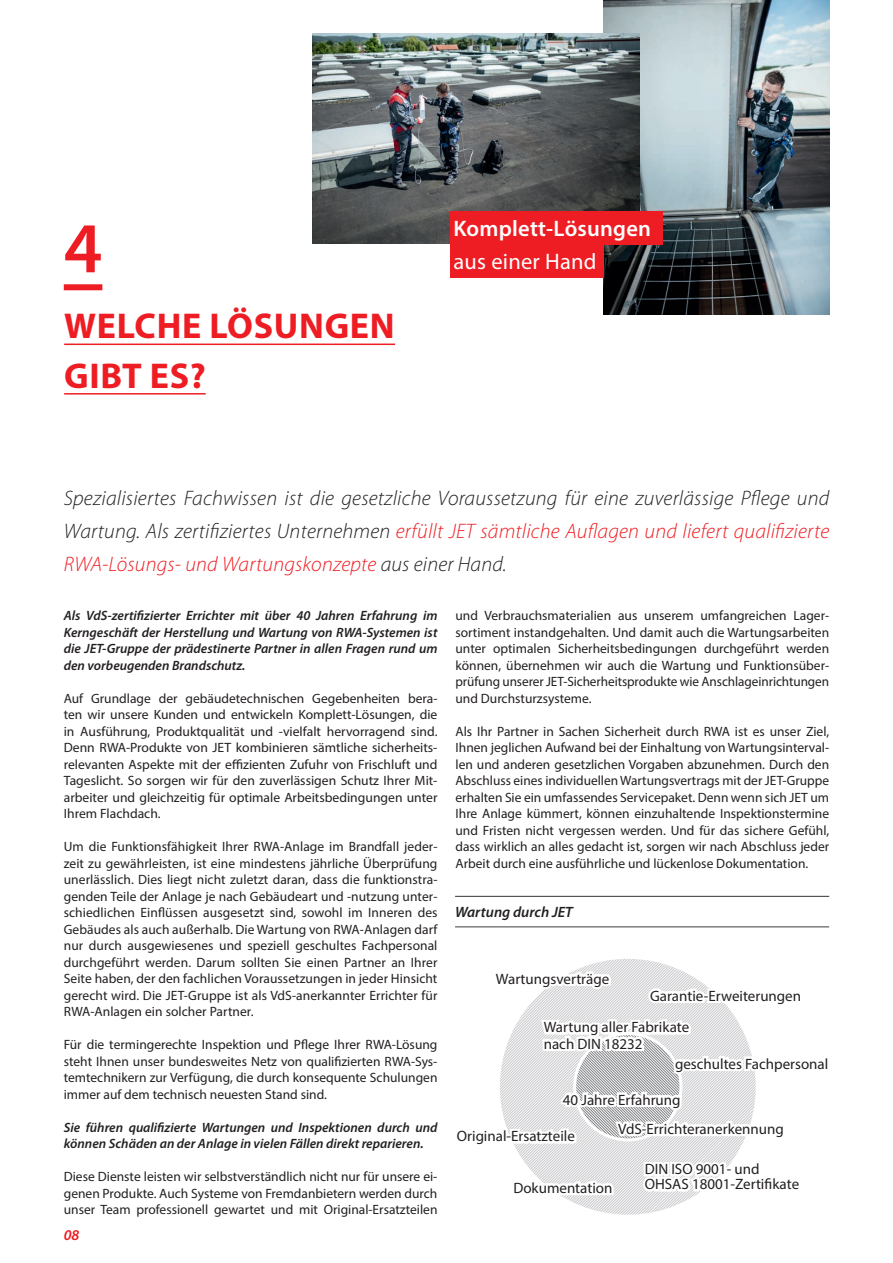
<style>
.page{position:relative;width:893px;height:1263px;background:#fff}
.page>*{position:absolute;margin:0;border:0;box-sizing:border-box;transform-origin:0 0}
.t1{font:600 72px "Myriad Pro";color:#ee1d23}
.t2{font:700 36px/49.5px "Myriad Pro";letter-spacing:.02em;color:#ee1d23}
.t3{font:600 22.5px "Myriad Pro";letter-spacing:.01em;color:#fff}
.t4{font:22.5px "Myriad Pro";letter-spacing:.01em;color:#fff}
.t5{font:italic 300 21px/33px "Myriad Pro";letter-spacing:.01em;color:#231f20;text-align:justify}
.t6{font:15px/29.2px "Myriad Pro";color:#231f20}
.t7{font:italic 600 15px "Myriad Pro";color:#231f20}
.t8{font:italic 600 15px "Myriad Pro";color:#ee1d23}
.t9{font:13.5px/16.5px "Myriad Pro";color:#231f20;text-align:justify}
.t10{font:italic 600 13.5px/16.5px "Myriad Pro";color:#231f20;text-align:justify}
.s1{color:#ee1d23}
</style>
<div class="page">
<img style="left:603px;top:0;width:226px;height:314px">
<img style="left:312px;top:34px;width:327px;height:210px">
<svg style="left:455px;top:895px;width:374px;height:320px"></svg>
<div style="left:64px;top:284px;width:38px;height:6px;background:#ee1d23"></div>
<hr style="left:64px;top:344px;width:331px;height:1px;background:#ee1d23">
<hr style="left:64px;top:393px;width:142px;height:2px;background:#ee1d23">
<hr style="left:455px;top:896px;width:374px;height:1px;background:#3e3e3f">
<hr style="left:455px;top:926px;width:374px;height:1px;background:#3e3e3f">
<div style="left:450px;top:211px;width:213px;height:33px;background:#ee1d23"></div>
<div style="left:450px;top:244px;width:153px;height:33px;background:#ee1d23"></div>
<h1 class="t1" style="left:64px;top:202px;width:40px">4</h1>
<h2 class="t2" style="left:64px;top:300px;width:332px">WELCHE LÖSUNGEN<br>GIBT ES?</h2>
<h3 class="t3" style="left:453px;top:214px;width:199px">Komplett-Lösungen</h3>
<h3 class="t4" style="left:453px;top:248px;width:144px">aus einer Hand</h3>
<p class="t5" style="left:64px;top:482px;width:767px">Spezialisiertes Fachwissen ist die gesetzliche Voraussetzung für eine zuverlässige Pflege und Wartung. Als zertifiziertes Unternehmen <span class="s1">erfüllt JET sämtliche Auflagen und liefert qualifizierte RWA-Lösungs- und Wartungskonzepte</span> aus einer Hand.</p>
<p class="t10" style="left:64px;top:608px;width:375px">Als VdS-zertifizierter Errichter mit über 40 Jahren Erfahrung im Kerngeschäft der Herstellung und Wartung von RWA-Systemen ist die JET-Gruppe der prädestinerte Partner in allen Fragen rund um den vorbeugenden Brandschutz.</p>
<p class="t9" style="left:64px;top:690px;width:375px">Auf Grundlage der gebäudetechnischen Gegebenheiten bera&shy;ten wir unsere Kunden und entwickeln Komplett-Lösungen, die in Ausführung, Produktqualität und -vielfalt hervorragend sind.<br>Denn RWA-Produkte von JET kombinieren sämtliche sicherheits&shy;relevanten Aspekte mit der effizienten Zufuhr von Frischluft und Tageslicht. So sorgen wir für den zuverlässigen Schutz Ihrer Mit&shy;arbeiter und gleichzeitig für optimale Arbeitsbedingungen unter Ihrem Flachdach.</p>
<p class="t9" style="left:64px;top:838px;width:375px">Um die Funktionsfähigkeit Ihrer RWA-Anlage im Brandfall jeder&shy;zeit zu gewährleisten, ist eine mindestens jährliche Überprüfung unerlässlich. Dies liegt nicht zuletzt daran, dass die funktionstra&shy;genden Teile der Anlage je nach Gebäudeart und -nutzung unter&shy;schiedlichen Einflüssen ausgesetzt sind, sowohl im Inneren des Gebäudes als auch außerhalb. Die Wartung von RWA-Anlagen darf nur durch ausgewiesenes und speziell geschultes Fachpersonal durchgeführt werden. Darum sollten Sie einen Partner an Ihrer Seite haben, der den fachlichen Voraussetzungen in jeder Hinsicht gerecht wird. Die JET-Gruppe ist als VdS-anerkannter Errichter für RWA-Anlagen ein solcher Partner.</p>
<p class="t9" style="left:64px;top:1036px;width:375px">Für die termingerechte Inspektion und Pflege Ihrer RWA-Lösung steht Ihnen unser bundesweites Netz von qualifizierten RWA-Sys&shy;temtechnikern zur Verfügung, die durch konsequente Schulungen immer auf dem technisch neuesten Stand sind.</p>
<p class="t10" style="left:64px;top:1119px;width:375px">Sie führen qualifizierte Wartungen und Inspektionen durch und können Schäden an der Anlage in vielen Fällen direkt reparieren.</p>
<p class="t9" style="left:64px;top:1168px;width:375px">Diese Dienste leisten wir selbstverständlich nicht nur für unsere ei&shy;genen Produkte. Auch Systeme von Fremdanbietern werden durch unser Team professionell gewartet und mit Original-Ersatzteilen</p>
<p class="t8" style="left:64px;top:1227px;width:17px">08</p>
<p class="t9" style="left:455px;top:607px;width:375px">und Verbrauchsmaterialien aus unserem umfangreichen Lager&shy;sortiment instandgehalten. Und damit auch die Wartungsarbeiten unter optimalen Sicherheitsbedingungen durchgeführt werden können, übernehmen wir auch die Wartung und Funktionsüber&shy;prüfung unserer JET-Sicherheitsprodukte wie Anschlageinrichtungen und Durchsturzsysteme.</p>
<p class="t9" style="left:455px;top:723px;width:375px">Als Ihr Partner in Sachen Sicherheit durch RWA ist es unser Ziel, Ihnen jeglichen Aufwand bei der Einhaltung von Wartungsinterval&shy;len und anderen gesetzlichen Vorgaben abzunehmen. Durch den Abschluss eines individuellen Wartungsvertrags mit der JET-Gruppe erhalten Sie ein umfassendes Servicepaket. Denn wenn sich JET um Ihre Anlage kümmert, können einzuhaltende Inspektionstermine und Fristen nicht vergessen werden. Und für das sichere Gefühl, dass wirklich an alles gedacht ist, sorgen wir nach Abschluss jeder Arbeit durch eine ausführliche und lückenlose Dokumentation.</p>
<p class="t7" style="left:455px;top:904px;width:119px">Wartung durch JET</p>
<p class="t6" style="left:496px;top:964px;width:115px">Wartungsverträge</p>
<p class="t6" style="left:650px;top:981px;width:153px">Garantie-Erweiterungen</p>
<p class="t6" style="left:544px;top:1019px;width:147px;line-height:16.5px">Wartung aller Fabrikate nach DIN 18232</p>
<p class="t6" style="left:675px;top:1049px;width:155px">geschultes Fachpersonal</p>
<p class="t6" style="left:618px;top:1085px;width:167px;text-indent:-55px">40 Jahre Erfahrung<br>VdS-Errichteranerkennung</p>
<p class="t6" style="left:457px;top:1121px;width:120px">Original-Ersatzteile</p>
<p class="t6" style="left:645px;top:1154px;width:116px">DIN ISO 9001- und</p>
<p class="t6" style="left:513px;top:1173px;width:101px">Dokumentation</p>
<p class="t6" style="left:645px;top:1169px;width:156px">OHSAS 18001-Zertifikate</p>
</div>
